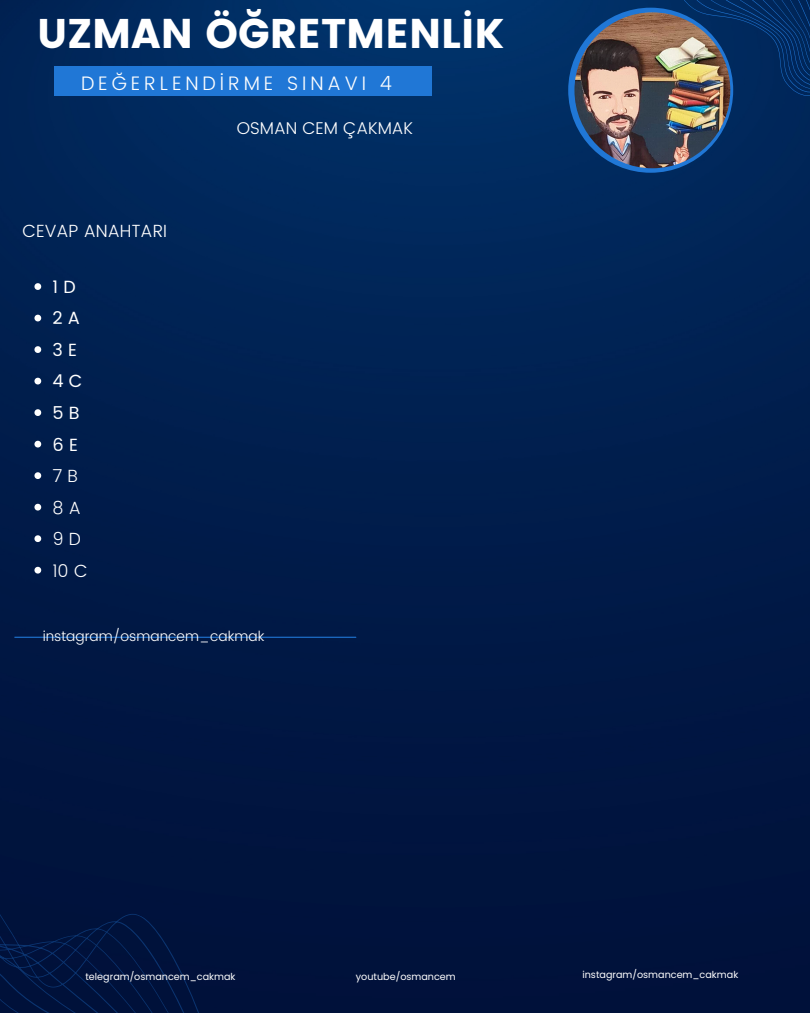
<style>
.page{position:relative;width:810px;height:1013px;background:#fff}
.page>*{position:absolute;margin:0;border:0;box-sizing:border-box;transform-origin:0 0}
.t1{font:41.4px "Poppins";color:#fff}
.t2{font:300 19.5px "Poppins";letter-spacing:.2em;color:#fff}
.t3{font:300 17.6px/31.5px "Poppins";color:#fff}
.t4{font:17.6px/31.5px "Poppins";color:#fff}
.t5{font:300 17px "Poppins";color:#fff}
.t6{font:300 13.9px "Poppins";color:#fff}
.t7{font:9.6px "Poppins";color:#fff}
</style>
<div class="page">
<img style="left:0;top:0;width:810px;height:1012px">
<svg style="left:485px;top:0;width:325px;height:115px;background:#012e65"></svg>
<div style="left:54px;top:67px;width:377px;height:29px;background:#2077d6"></div>
<svg style="left:568px;top:8px;width:165px;height:165px;background:#2172cc"></svg>
<img style="left:574px;top:12px;width:156px;height:156px;border-radius:50%">
<hr style="left:15px;top:637px;width:341px;height:1px;background:#2077d6">
<div style="left:0;top:692px;width:350px;height:320px;background:#00143d"></div>
<svg style="left:34px;top:283px;width:7px;height:7px"></svg>
<svg style="left:34px;top:315px;width:7px;height:6px"></svg>
<svg style="left:34px;top:346px;width:7px;height:7px"></svg>
<svg style="left:34px;top:378px;width:7px;height:6px"></svg>
<svg style="left:34px;top:409px;width:7px;height:7px"></svg>
<svg style="left:34px;top:441px;width:7px;height:6px"></svg>
<svg style="left:34px;top:472px;width:7px;height:7px"></svg>
<svg style="left:34px;top:504px;width:7px;height:6px"></svg>
<svg style="left:34px;top:535px;width:7px;height:7px"></svg>
<svg style="left:34px;top:567px;width:7px;height:6px"></svg>
<h1 class="t1" style="left:37px;top:9px;width:469px">UZMAN ÖĞRETMENLİK</h1>
<h2 class="t2" style="left:81px;top:71px;width:312px">DEĞERLENDİRME SINAVI 4</h2>
<h3 class="t5" style="left:237px;top:119px;width:178px">OSMAN CEM ÇAKMAK</h3>
<h3 class="t3" style="left:22px;top:215px;width:146px">CEVAP ANAHTARI</h3>
<h3 class="t4" style="left:52px;top:271px;width:32px">1 D<br>2 A<br>3 E<br>4 C<br>5 B<br>6 E</h3>
<h3 class="t3" style="left:52px;top:460px;width:37px">7 B<br>8 A<br>9 D<br>10 C</h3>
<h3 class="t6" style="left:43px;top:628px;width:223px">instagram/osmancem_cakmak</h3>
<p class="t7" style="left:85px;top:969px;width:152px">telegram/osmancem_cakmak</p>
<p class="t7" style="left:356px;top:969px;width:101px">youtube/osmancem</p>
<p class="t7" style="left:582px;top:968px;width:157px">instagram/osmancem_cakmak</p>
</div>
